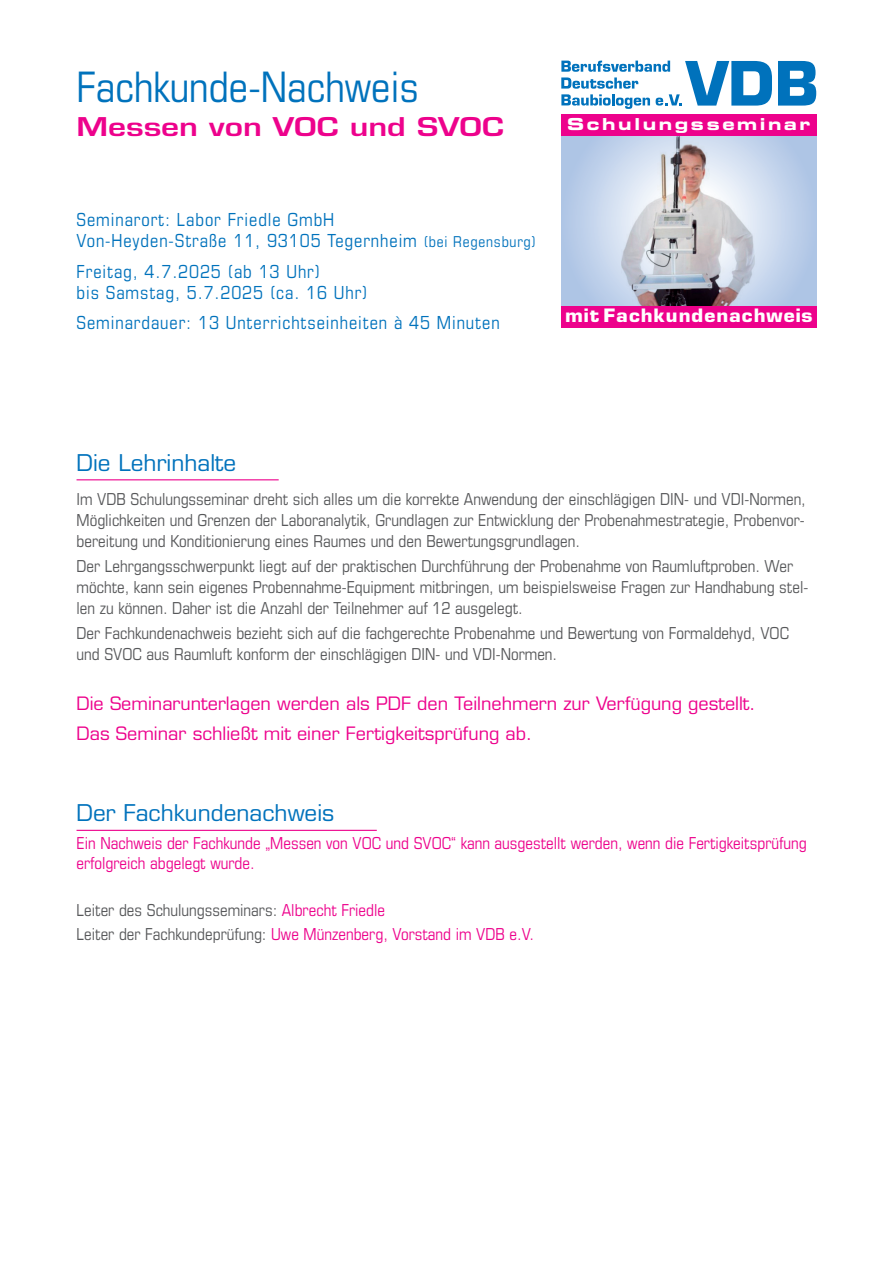
<style>
.page{position:relative;width:893px;height:1263px;background:#fff}
.page>*{position:absolute;margin:0;border:0;box-sizing:border-box;transform-origin:0 0}
.Top_1{font:condensed 42px "Eurostile";color:#0072bc}
.Top_2{font:600 25.2px "Eurostile";color:#ed028c;scale:1.25 1}
.Ü1{font:22.5px "Eurostile";color:#0072bc}
.Datum_und_Ort{font:condensed 18px/21.6px "Eurostile";letter-spacing:.05em;color:#0072bc}
.Ü2{font:18px "Eurostile";color:#ed028c}
.t1{font:700 18px "Eurostile";letter-spacing:.05em;color:#fff;scale:1.07 1}
.Fließtext{font:condensed 16.5px/21px "Eurostile";color:#57585a}
.Fließtext-2{font:condensed 16.5px/19.5px "Eurostile";color:#ed028c}
.t2{font:16.5px "Eurostile Bold Extended Two";letter-spacing:.16em;color:#fff}
.s1{font-size:15px}
.s2{color:#ed028c}
.s3{color:#57585a}
</style>
<div class="page">
<hr style="left:77px;top:479px;width:202px;height:1px;background:#ed028c">
<hr style="left:77px;top:830px;width:300px;height:1px;background:#ed028c">
<svg style="left:561px;top:136px;width:255px;height:170px;background:#bdcfea"></svg>
<img style="left:621px;top:136px;width:135px;height:170px">
<div style="left:561px;top:115px;width:255px;height:21px;background:#ed028c"></div>
<div style="left:561px;top:306px;width:255px;height:21px;background:#ed028c"></div>
<svg style="left:561px;top:61px;width:211px;height:48px"></svg>
<svg style="left:778px;top:61px;width:38px;height:45px;background:#308cc8"></svg>
<p class="Top_1" style="left:77px;top:62px;width:344px">Fachkunde-Nachweis</p>
<p class="Top_2" style="left:77px;top:110px;width:343px">Messen von VOC und SVOC</p>
<p class="Datum_und_Ort" style="left:77px;top:208px;width:461px">Seminarort: Labor Friedle GmbH<br>Von-Heyden-Straße 11, 93105 Tegernheim <span class="s1">(bei Regensburg)</span></p>
<p class="Datum_und_Ort" style="left:77px;top:260px;width:293px">Freitag, 4.7.2025 (ab 13 Uhr)<br>bis Samstag, 5.7.2025 (ca. 16 Uhr)</p>
<p class="Datum_und_Ort" style="left:77px;top:312px;width:425px">Seminardauer: 13 Unterrichtseinheiten à 45 Minuten</p>
<p class="t2" style="left:567px;top:113px;width:245px">Schulungsseminar</p>
<p class="t1" style="left:565px;top:305px;width:233px">mit Fachkundenachweis</p>
<p class="Ü1" style="left:77px;top:449px;width:161px">Die Lehrinhalte</p>
<p class="Fließtext" style="left:77px;top:488px;width:731px;text-align:justify">Im VDB Schulungsseminar dreht sich alles um die korrekte Anwendung der einschlägigen DIN- und VDI-Normen, Möglichkeiten und Grenzen der Laboranalytik, Grundlagen zur Entwicklung der Probenahmestrategie, Probenvor&shy;bereitung und Konditionierung eines Raumes und den Bewertungsgrundlagen.</p>
<p class="Fließtext" style="left:77px;top:555px;width:733px">Der Lehrgangsschwerpunkt liegt auf der praktischen Durchführung der Probenahme von Raumluftproben. Wer möchte, kann sein eigenes Probennahme-Equipment mitbringen, um beispielsweise Fragen zur Handhabung stel&shy;len zu können. Daher ist die Anzahl der Teilnehmer auf 12 ausgelegt.</p>
<p class="Fließtext" style="left:77px;top:622px;width:714px">Der Fachkundenachweis bezieht sich auf die fachgerechte Probenahme und Bewertung von Formaldehyd, VOC und SVOC aus Raumluft konform der einschlägigen DIN- und VDI-Normen.</p>
<p class="Ü2" style="left:77px;top:692px;width:681px">Die Seminarunterlagen werden als PDF den Teilnehmern zur Verfügung gestellt.</p>
<p class="Ü2" style="left:77px;top:722px;width:457px">Das Seminar schließt mit einer Fertigkeitsprüfung ab.</p>
<p class="Ü1" style="left:77px;top:799px;width:259px">Der Fachkundenachweis</p>
<p class="Fließtext-2" style="left:77px;top:833px;width:732px">Ein Nachweis der Fachkunde „Messen von VOC und SVOC“ kann ausgestellt werden, wenn die Fertigkeitsprüfung erfolgreich abgelegt wurde.</p>
<p class="Fließtext" style="left:77px;top:900px;width:310px">Leiter des Schulungsseminars: <span class="s2">Albrecht Friedle</span></p>
<p class="Fließtext-2" style="left:77px;top:924px;width:459px"><span class="s3">Leiter der Fachkundeprüfung:</span> Uwe Münzenberg, Vorstand im VDB e.V.</p>
</div>
